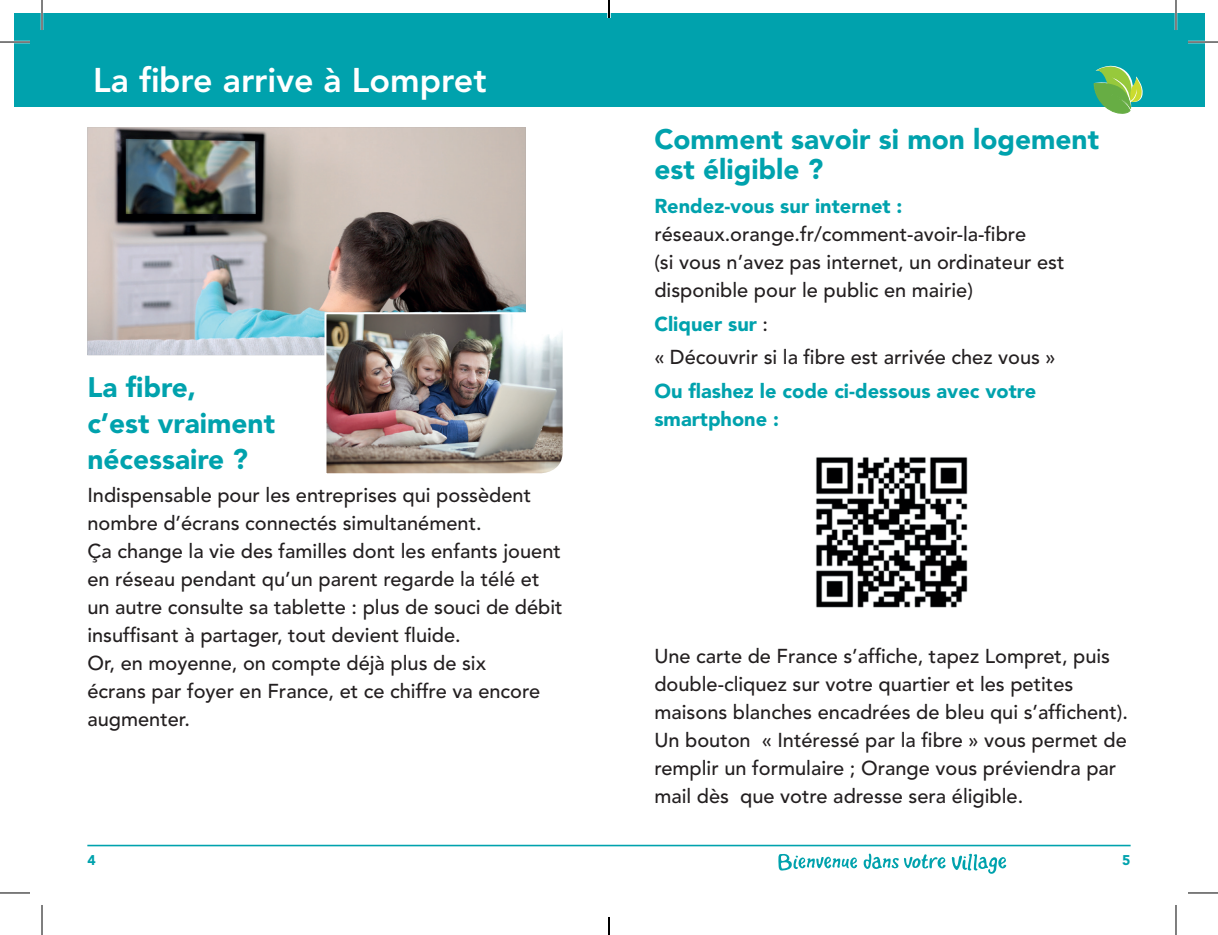
<style>
.page{position:relative;width:1218px;height:935px;background:#fff}
.page>*{position:absolute;margin:0;border:0;box-sizing:border-box;transform-origin:0 0}
.t1{font:800 34px "Avenir";color:#fff}
.t2{font:900 28px/35.6px "Avenir";color:#00a2ad}
.t3{font:500 20px/28px "Avenir";color:#231f20}
.t4{font:900 20px/28px "Avenir";color:#00a2ad}
.t5{font:900 14px "Avenir";color:#00a2ad}
.s1{font-weight:900;color:#00a2ad}
</style>
<div class="page">
<img style="left:816px;top:457px;width:152px;height:151px">
<div style="left:14px;top:14px;width:1190px;height:93px;background:#00a2ad"></div>
<svg style="left:1094px;top:65px;width:49px;height:49px"></svg>
<img style="left:87px;top:127px;width:439px;height:228px">
<img style="left:323px;top:311px;width:240px;height:163px">
<hr style="left:87px;top:844px;width:1044px;height:2px;background:#00a2ad">
<svg style="left:778px;top:854px;width:79px;height:16px"></svg>
<svg style="left:863px;top:853px;width:143px;height:21px"></svg>
<hr style="left:0;top:41px;width:30px;height:2px;background:#fff">
<hr style="left:1188px;top:41px;width:30px;height:2px;background:#fff">
<hr style="left:41px;top:0;width:2px;height:30px;background:#fff">
<hr style="left:1175px;top:0;width:2px;height:30px;background:#fff">
<hr style="left:0;top:42px;width:30px;height:1px;background:#000">
<hr style="left:1188px;top:42px;width:30px;height:1px;background:#000">
<hr style="left:0;top:892px;width:30px;height:1px;background:#000">
<hr style="left:1188px;top:892px;width:30px;height:1px;background:#000">
<hr style="left:42px;top:0;width:1px;height:30px;background:#000">
<hr style="left:42px;top:904px;width:1px;height:30px;background:#000">
<hr style="left:1176px;top:0;width:1px;height:30px;background:#000">
<hr style="left:1176px;top:904px;width:1px;height:30px;background:#000">
<svg style="left:608px;top:0;width:2px;height:18px"></svg>
<svg style="left:608px;top:917px;width:2px;height:17px"></svg>
<h1 class="t1" style="left:93px;top:60px;width:395px">La fibre arrive à Lompret</h1>
<h2 class="t2" style="left:87px;top:369px;width:189px">La fibre,<br>c’est vraiment nécessaire ?</h2>
<p class="t3" style="left:87px;top:482px;width:477px">Indispensable pour les entreprises qui possèdent nombre d’écrans connectés simultanément.<br>Ça change la vie des familles dont les enfants jouent en réseau pendant qu’un parent regarde la télé et un autre consulte sa tablette : plus de souci de débit insuffisant à partager, tout devient fluide.<br>Or, en moyenne, on compte déjà plus de six<br>écrans par foyer en France, et ce chiffre va encore augmenter.</p>
<h2 class="t2" style="left:654px;top:124px;width:446px;line-height:30px">Comment savoir si mon logement est éligible ?</h2>
<p class="t4" style="left:654px;top:192px;width:250px">Rendez-vous sur internet :</p>
<p class="t3" style="left:654px;top:220px;width:412px">réseaux.orange.fr/comment-avoir-la-fibre<br>(si vous n’avez pas internet, un ordinateur est disponible pour le public en mairie)</p>
<p class="t3" style="left:654px;top:307px;width:403px;line-height:33.6px"><span class="s1">Cliquer sur</span> :<br>« Découvrir si la fibre est arrivée chez vous »</p>
<p class="t4" style="left:654px;top:377px;width:383px">Ou flashez le code ci-dessous avec votre smartphone :</p>
<p class="t3" style="left:654px;top:642px;width:475px">Une carte de France s’affiche, tapez Lompret, puis double-cliquez sur votre quartier et les petites maisons blanches encadrées de bleu qui s’affichent).<br>Un bouton « Intéressé par la fibre » vous permet de remplir un formulaire ; Orange vous préviendra par mail dès que votre adresse sera éligible.</p>
<p class="t5" style="left:87px;top:851px;width:10px">4</p>
<p class="t5" style="left:1122px;top:851px;width:10px">5</p>
</div>
